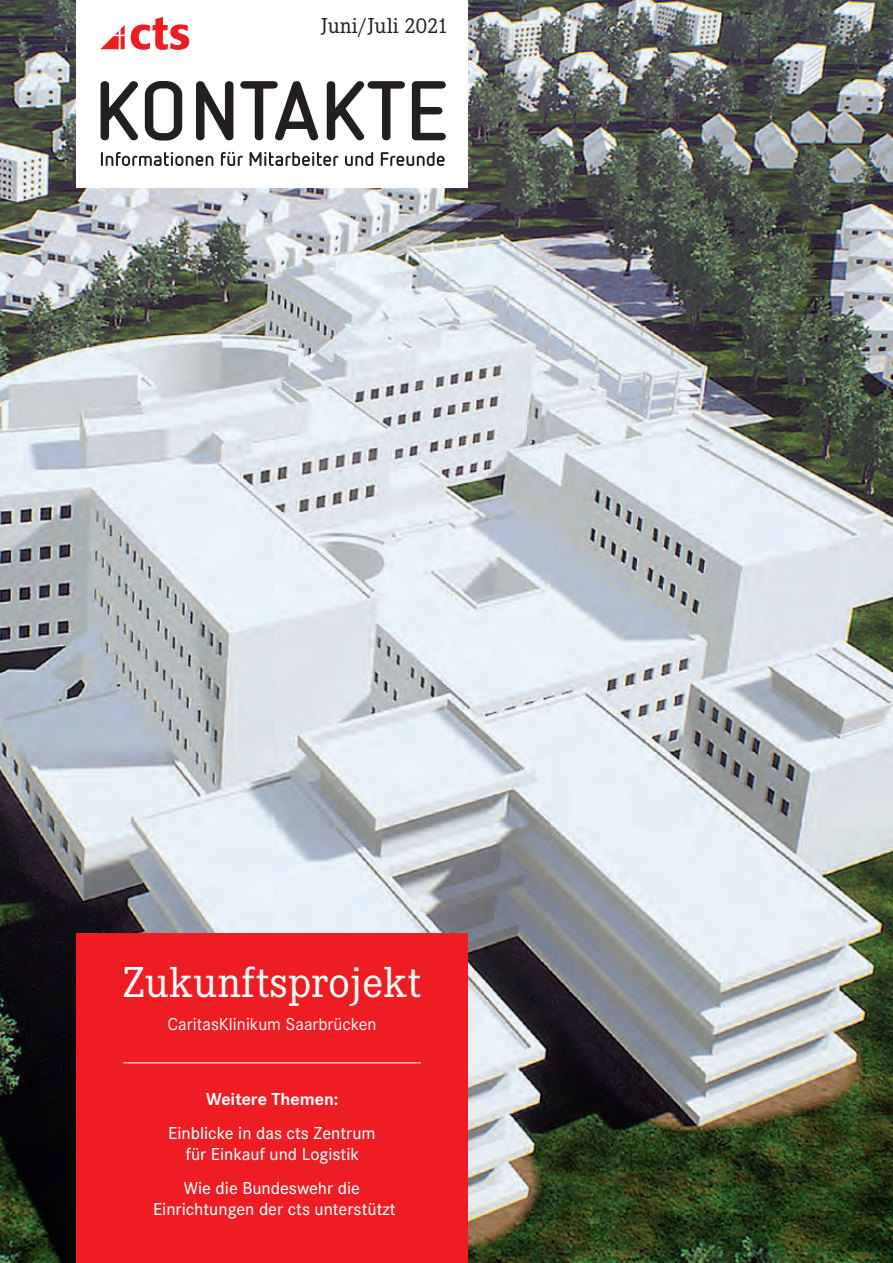
<style>
.page{position:relative;width:893px;height:1263px;background:#fff}
.page>*{position:absolute;margin:0;border:0;box-sizing:border-box;transform-origin:0 0}
.Haedline{font:45px "Corporate E";color:#fff}
.Haedline-2{font:22.5px "Corporate E";color:#231f20}
.Haedline-3{font:500 18px/21.6px "Corporate S";color:#fff;text-align:center}
.Haedline-4{font:18px "Corporate S";color:#fff}
.Haedline-5{font:700 18px "Corporate S";color:#fff}
</style>
<div class="page">
<img style="left:0;top:0;width:893px;height:1263px">
<div style="left:77px;top:0;width:391px;height:187px;background:#fff"></div>
<svg style="left:100px;top:25px;width:25px;height:24px"></svg>
<svg style="left:131px;top:17px;width:58px;height:33px"></svg>
<svg style="left:101px;top:152px;width:344px;height:14px"></svg>
<svg style="left:101px;top:81px;width:345px;height:60px"></svg>
<div style="left:77px;top:933px;width:391px;height:330px;background:#ee1d23"></div>
<hr style="left:123px;top:1062px;width:298px;height:1px;background:#fff">
<p class="Haedline-2" style="left:321px;top:14px;width:129px">Juni/Juli 2021</p>
<p class="Haedline" style="left:123px;top:957px;width:299px">Zukunftsprojekt</p>
<p class="Haedline-4" style="left:167px;top:1014px;width:211px">CaritasKlinikum Saarbrücken</p>
<p class="Haedline-5" style="left:206px;top:1089px;width:134px">Weitere Themen:</p>
<p class="Haedline-3" style="left:168px;top:1122px;width:209px">Einblicke in das cts Zentrum für Einkauf und Logistik</p>
<p class="Haedline-3" style="left:153px;top:1177px;width:244px">Wie die Bundeswehr die<br>Einrichtungen der cts unterstützt</p>
</div>
